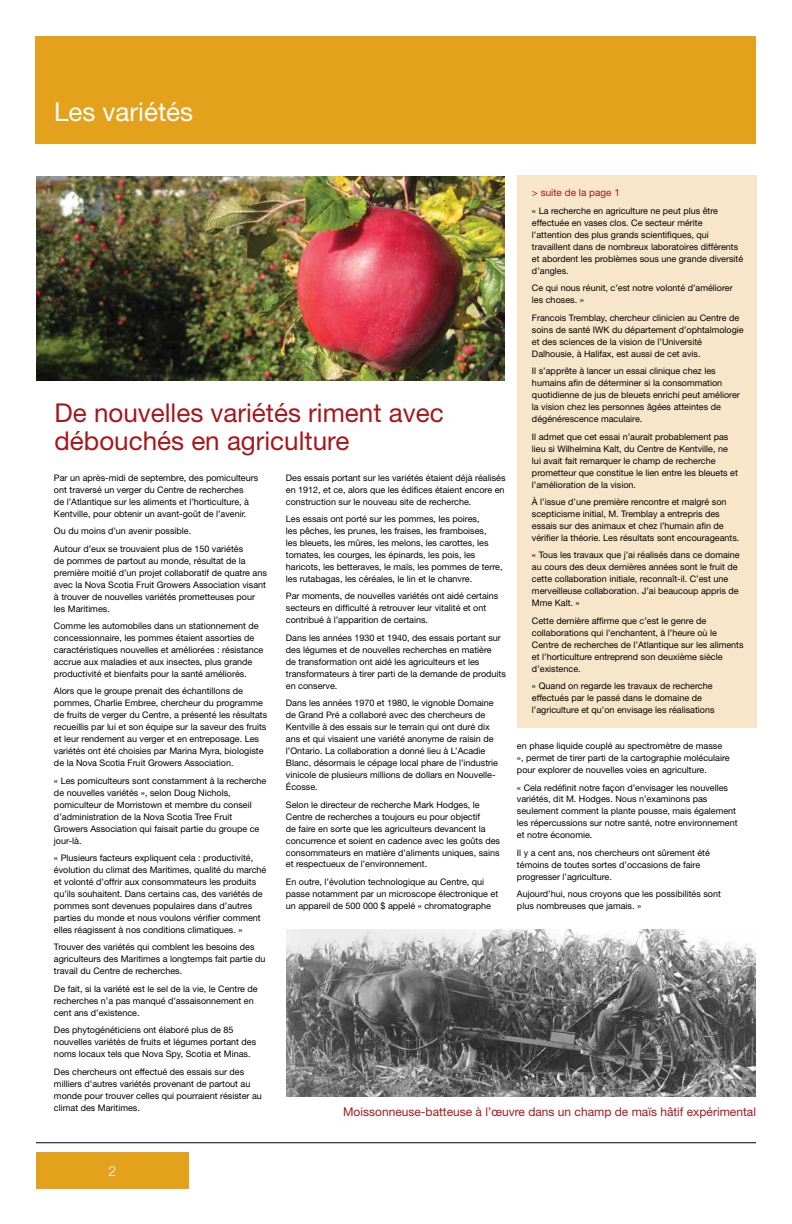
<style>
.page{position:relative;width:792px;height:1224px;background:#fff}
.page>*{position:absolute;margin:0;border:0;box-sizing:border-box;transform-origin:0 0}
.t1{font:26px/28px "Helvetica Neue";color:#a5181c}
.t2{font:26px "Helvetica Neue";color:#fff}
.t3{font:300 14px "Helvetica Neue";color:#fff}
.t4{font:12px "Helvetica Neue";color:#a5181c}
.t5{font:10px "Helvetica Neue";color:#a5181c}
.t6{font:9px/12px "Helvetica Neue";color:#000}
</style>
<div class="page">
<div style="left:36px;top:1152px;width:153px;height:36px;background:#e4a11b"></div>
<div style="left:36px;top:36px;width:720px;height:108px;background:#e4a11b"></div>
<hr style="left:36px;top:1142px;width:720px;height:1px;background:#000">
<img style="left:36px;top:176px;width:469px;height:205px">
<img style="left:287px;top:929px;width:469px;height:168px">
<div style="left:517px;top:175px;width:240px;height:553px;background:#f8e6ca"></div>
<h1 class="t2" style="left:54px;top:96px;width:141px">Les variétés</h1>
<p class="t5" style="left:532px;top:186px;width:90px">&gt; suite de la page 1</p>
<p class="t6" style="left:532px;top:205px;width:213px">« La recherche en agriculture ne peut plus être effectuée en vases clos. Ce secteur mérite l’attention des plus grands scientifiques, qui travaillent dans de nombreux laboratoires différents et abordent les problèmes sous une grande diversité d’angles.</p>
<p class="t6" style="left:532px;top:282px;width:202px">Ce qui nous réunit, c’est notre volonté d’améliorer les choses. »</p>
<p class="t6" style="left:532px;top:312px;width:213px">Francois Tremblay, chercheur clinicien au Centre de soins de santé IWK du département d’ophtalmologie et des sciences de la vision de l’Université Dalhousie, à Halifax, est aussi de cet avis.</p>
<p class="t6" style="left:532px;top:365px;width:209px">Il s’apprête à lancer un essai clinique chez les humains afin de déterminer si la consommation quotidienne de jus de bleuets enrichi peut améliorer la vision chez les personnes âgées atteintes de dégénérescence maculaire.</p>
<p class="t6" style="left:532px;top:430px;width:207px">Il admet que cet essai n’aurait probablement pas lieu si Wilhelmina Kalt, du Centre de Kentville, ne lui avait fait remarquer le champ de recherche prometteur que constitue le lien entre les bleuets et l’amélioration de la vision.</p>
<p class="t6" style="left:532px;top:496px;width:209px">À l’issue d’une première rencontre et malgré son scepticisme initial, M. Tremblay a entrepris des essais sur des animaux et chez l’humain afin de vérifier la théorie. Les résultats sont encourageants.</p>
<p class="t6" style="left:532px;top:549px;width:209px">« Tous les travaux que j’ai réalisés dans ce domaine au cours des deux dernières années sont le fruit de cette collaboration initiale, reconnaît-il. C’est une merveilleuse collaboration. J’ai beaucoup appris de Mme Kalt. »</p>
<p class="t6" style="left:532px;top:614px;width:213px">Cette dernière affirme que c’est le genre de collaborations qui l’enchantent, à l’heure où le Centre de recherches de l’Atlantique sur les aliments et l’horticulture entreprend son deuxième siècle d’existence.</p>
<p class="t6" style="left:532px;top:680px;width:184px">« Quand on regarde les travaux de recherche effectués par le passé dans le domaine de l’agriculture et qu’on envisage les réalisations</p>
<h1 class="t1" style="left:55px;top:398px;width:391px">De nouvelles variétés riment avec débouchés en agriculture</h1>
<p class="t6" style="left:286px;top:471px;width:221px;text-align:justify">Des essais portant sur les variétés étaient déjà réalisés en 1912, et ce, alors que les édifices étaient encore en construction sur le nouveau site de recherche.</p>
<p class="t6" style="left:286px;top:513px;width:218px">Les essais ont porté sur les pommes, les poires,<br>les pêches, les prunes, les fraises, les framboises,<br>les bleuets, les mûres, les melons, les carottes, les tomates, les courges, les épinards, les pois, les haricots, les betteraves, le maïs, les pommes de terre, les rutabagas, les céréales, le lin et le chanvre.</p>
<p class="t6" style="left:286px;top:590px;width:214px">Par moments, de nouvelles variétés ont aidé certains secteurs en difficulté à retrouver leur vitalité et ont contribué à l’apparition de certains.</p>
<p class="t6" style="left:286px;top:631px;width:222px">Dans les années 1930 et 1940, des essais portant sur des légumes et de nouvelles recherches en matière<br>de transformation ont aidé les agriculteurs et les transformateurs à tirer parti de la demande de produits en conserve.</p>
<p class="t6" style="left:286px;top:697px;width:214px">Dans les années 1970 et 1980, le vignoble Domaine de Grand Pré a collaboré avec des chercheurs de Kentville à des essais sur le terrain qui ont duré dix ans et qui visaient une variété anonyme de raisin de l’Ontario. La collaboration a donné lieu à L’Acadie Blanc, désormais le cépage local phare de l’industrie vinicole de plusieurs millions de dollars en Nouvelle-Écosse.</p>
<p class="t6" style="left:286px;top:798px;width:216px">Selon le directeur de recherche Mark Hodges, le Centre de recherches a toujours eu pour objectif<br>de faire en sorte que les agriculteurs devancent la concurrence et soient en cadence avec les goûts des consommateurs en matière d’aliments uniques, sains et respectueux de l’environnement.</p>
<p class="t6" style="left:286px;top:876px;width:214px">En outre, l’évolution technologique au Centre, qui passe notamment par un microscope électronique et un appareil de 500 000 $ appelé « chromatographe</p>
<p class="t6" style="left:54px;top:471px;width:206px">Par un après-midi de septembre, des pomiculteurs ont traversé un verger du Centre de recherches<br>de l’Atlantique sur les aliments et l’horticulture, à Kentville, pour obtenir un avant-goût de l’avenir.</p>
<p class="t6" style="left:54px;top:522px;width:191px;line-height:17.4px">Ou du moins d’un avenir possible.<br>Autour d’eux se trouvaient plus de 150 variétés</p>
<p class="t6" style="left:54px;top:554px;width:214px">de pommes de partout au monde, résultat de la première moitié d’un projet collaboratif de quatre ans avec la Nova Scotia Fruit Growers Association visant à trouver de nouvelles variétés prometteuses pour les Maritimes.</p>
<p class="t6" style="left:54px;top:620px;width:211px">Comme les automobiles dans un stationnement de concessionnaire, les pommes étaient assorties de caractéristiques nouvelles et améliorées : résistance accrue aux maladies et aux insectes, plus grande productivité et bienfaits pour la santé améliorés.</p>
<p class="t6" style="left:54px;top:685px;width:215px">Alors que le groupe prenait des échantillons de pommes, Charlie Embree, chercheur du programme de fruits de verger du Centre, a présenté les résultats recueillis par lui et son équipe sur la saveur des fruits et leur rendement au verger et en entreposage. Les variétés ont été choisies par Marina Myra, biologiste de la Nova Scotia Fruit Growers Association.</p>
<p class="t6" style="left:54px;top:774px;width:214px">« Les pomiculteurs sont constamment à la recherche de nouvelles variétés », selon Doug Nichols, pomiculteur de Morristown et membre du conseil d’administration de la Nova Scotia Tree Fruit Growers Association qui faisait partie du groupe ce jour-là.</p>
<p class="t6" style="left:54px;top:852px;width:214px">« Plusieurs facteurs expliquent cela : productivité, évolution du climat des Maritimes, qualité du marché et volonté d’offrir aux consommateurs les produits qu’ils souhaitent. Dans certains cas, des variétés de pommes sont devenues populaires dans d’autres parties du monde et nous voulons vérifier comment elles réagissent à nos conditions climatiques. »</p>
<p class="t6" style="left:54px;top:941px;width:213px">Trouver des variétés qui comblent les besoins des agriculteurs des Maritimes a longtemps fait partie du travail du Centre de recherches.</p>
<p class="t6" style="left:54px;top:982px;width:205px">De fait, si la variété est le sel de la vie, le Centre de recherches n’a pas manqué d’assaisonnement en cent ans d’existence.</p>
<p class="t6" style="left:54px;top:1024px;width:204px">Des phytogénéticiens ont élaboré plus de 85 nouvelles variétés de fruits et légumes portant des noms locaux tels que Nova Spy, Scotia et Minas.</p>
<p class="t6" style="left:54px;top:1065px;width:209px">Des chercheurs ont effectué des essais sur des milliers d’autres variétés provenant de partout au monde pour trouver celles qui pourraient résister au climat des Maritimes.</p>
<p class="t6" style="left:517px;top:740px;width:214px">en phase liquide couplé au spectromètre de masse », permet de tirer parti de la cartographie moléculaire pour explorer de nouvelles voies en agriculture.</p>
<p class="t6" style="left:517px;top:781px;width:222px">« Cela redéfinit notre façon d’envisager les nouvelles variétés, dit M. Hodges. Nous n’examinons pas seulement comment la plante pousse, mais également les répercussions sur notre santé, notre environnement et notre économie.</p>
<p class="t6" style="left:517px;top:847px;width:194px">Il y a cent ans, nos chercheurs ont sûrement été témoins de toutes sortes d’occasions de faire progresser l’agriculture.</p>
<p class="t6" style="left:517px;top:888px;width:205px">Aujourd’hui, nous croyons que les possibilités sont plus nombreuses que jamais. »</p>
<h3 class="t4" style="left:343px;top:1105px;width:414px">Moissonneuse-batteuse à l’œuvre dans un champ de maïs hâtif expérimental</h3>
<h2 class="t3" style="left:109px;top:1162px;width:9px">2</h2>
</div>
